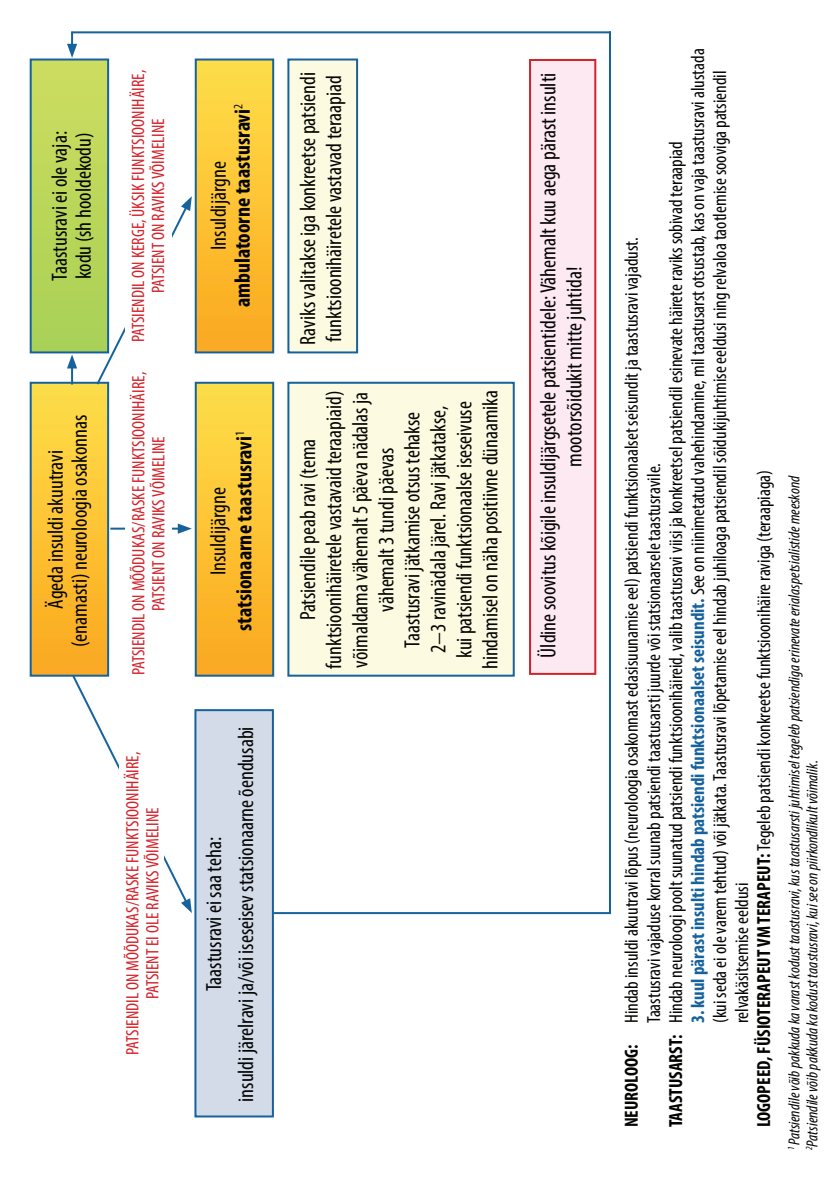
<style>
.page{position:relative;width:840px;height:1191px;background:#fff}
.page>*{position:absolute;margin:0;border:0;box-sizing:border-box;transform-origin:0 0}
.t1{font:condensed 22px/26px "Myriad Pro";color:#040503;text-align:center}
.t2{font:700 condensed 22px/26px "Myriad Pro";color:#040503;text-align:center}
.t3{font:condensed 19px "Myriad Pro";color:#040503}
.t4{font:condensed 18px/20px "Myriad Pro";color:#d3222a;text-align:center}
.t5{font:italic condensed 16px/18px "Myriad Pro";color:#040503}
.s1{font-weight:400}
.s2{font-weight:700;color:#16629c}
.s3{font-weight:700}
</style>
<div class="page">
<div style="left:195px;top:710px;width:78px;height:406px;background:#d3dbe9"></div>
<div style="left:194px;top:709px;width:80px;height:408px;border:2px solid #16629c"></div>
<div style="left:31px;top:383px;width:77px;height:292px;background:linear-gradient(to bottom,#fede49,#fba81f)"></div>
<div style="left:30px;top:382px;width:79px;height:294px;border:2px solid #16629c"></div>
<div style="left:31px;top:60px;width:77px;height:292px;background:linear-gradient(to bottom,#cddd60,#a8d056)"></div>
<div style="left:30px;top:59px;width:79px;height:294px;border:2px solid #16629c"></div>
<div style="left:196px;top:383px;width:77px;height:292px;background:linear-gradient(to bottom,#fede49,#fba81f)"></div>
<div style="left:195px;top:382px;width:79px;height:294px;border:2px solid #16629c"></div>
<div style="left:288px;top:383px;width:225px;height:292px;background:#fcfbe1"></div>
<div style="left:287px;top:382px;width:227px;height:294px;border:2px solid #16629c"></div>
<div style="left:288px;top:60px;width:69px;height:292px;background:#fcfbe1"></div>
<div style="left:287px;top:59px;width:71px;height:294px;border:2px solid #16629c"></div>
<div style="left:196px;top:60px;width:77px;height:292px;background:linear-gradient(to bottom,#fede49,#fba81f)"></div>
<div style="left:195px;top:59px;width:79px;height:294px;border:2px solid #16629c"></div>
<div style="left:529px;top:60px;width:66px;height:614px;background:#fce9f1"></div>
<div style="left:528px;top:59px;width:68px;height:616px;border:2px solid #d3222a"></div>
<svg style="left:70px;top:672px;width:122px;height:241px"></svg>
<svg style="left:95px;top:196px;width:97px;height:191px"></svg>
<div style="left:119px;top:712px;width:44px;height:382px;background:#fff"></div>
<hr style="left:110px;top:527px;width:71px;height:2px;background:#16629c">
<svg style="left:178px;top:523px;width:14px;height:11px"></svg>
<svg style="left:67px;top:354px;width:10px;height:30px"></svg>
<div style="left:125px;top:369px;width:47px;height:309px;background:#fff"></div>
<div style="left:125px;top:57px;width:46px;height:298px;background:#fff"></div>
<hr style="left:273px;top:912px;width:337px;height:2px;background:#16629c">
<hr style="left:71px;top:31px;width:539px;height:2px;background:#16629c">
<hr style="left:608px;top:31px;width:2px;height:882px;background:#16629c">
<svg style="left:67px;top:33px;width:10px;height:25px"></svg>
<p class="t1" style="left:47px;top:281px;width:151px;line-height:24px;text-align:left;rotate:-90deg">Taastusravi ei ole vaja: kodu (sh hooldekodu)</p>
<p class="t1" style="left:43px;top:647px;width:234px;line-height:24px;rotate:-90deg">Ägeda insuldi akuutravi (enamasti) neuroloogia osakonnas</p>
<p class="t4" style="left:128px;top:342px;width:274px;rotate:-90deg">PATSIENDIL ON KERGE, ÜKSIK FUNKTSIOONIHÄIRE,<br>PATSIENT ON RAVIKS VÕIMELINE</p>
<p class="t4" style="left:128px;top:675px;width:305px;rotate:-90deg">PATSIENDIL ON MÕÕDUKAS/RASKE FUNKTSIOONIHÄIRE,<br>PATSIENT ON RAVIKS VÕIMELINE</p>
<p class="t4" style="left:122px;top:1055px;width:305px;rotate:-90deg">PATSIENDIL ON MÕÕDUKAS/RASKE FUNKTSIOONIHÄIRE,<br>PATSIENT EI OLE RAVIKS VÕIMELINE</p>
<p class="t2" style="left:206px;top:307px;width:205px;line-height:24px;rotate:-90deg"><span class="s1">Insuldijärgne<br></span>ambulatoorne taastusravi<sup>2</sup></p>
<p class="t2" style="left:204px;top:631px;width:201px;rotate:-90deg"><span class="s1">Insuldijärgne<br></span>statsionaarne taastusravi<sup>1</sup></p>
<p class="t1" style="left:197px;top:1101px;width:377px;line-height:32px;rotate:-90deg">Taastusravi ei saa teha:<br>insuldi järelravi ja/või iseseisev statsionaarne õendusabi</p>
<p class="t1" style="left:294px;top:345px;width:274px;text-align:left;rotate:-90deg">Raviks valitakse iga konkreetse patsiendi funktsioonihäiretele vastavad teraapiad</p>
<p class="t1" style="left:294px;top:669px;width:280px;rotate:-90deg">Patsiendile peab ravi (tema funktsioonihäiretele vastavaid teraapiaid) võimaldama vähemalt 5 päeva nädalas ja vähemalt 3 tundi päevas<br>Taastusravi jätkamise otsus tehakse<br>2−3 ravinädala järel. Ravi jätkatakse,<br>kui patsiendi funktsionaalse iseseivuse hindamisel on näha positiivne dünaamika</p>
<p class="t1" style="left:534px;top:657px;width:586px;rotate:-90deg">Üldine soovitus kõigile insuldijärgsetele patsientidele: Vähemalt kuu aega pärast insulti mootorsõidukit mitte juhtida!</p>
<p class="t3" style="left:686px;top:1023px;width:976px;rotate:-90deg"><span class="s2">3. kuul pärast insulti hindab patsiendi funktsionaalset seisundit.</span> See on niinimetatud vahehindamine, mil taastusarst otsustab, kas on vaja taastusravi alustada</p>
<p class="t3" style="left:708px;top:1023px;width:954px;rotate:-90deg">(kui seda ei ole varem tehtud) või jätkata. Taastusravi lõpetamise eel hindab juhiloaga patsiendil sõidukijuhtimise eeldusi ning relvaloa taotlemise sooviga patsiendil</p>
<p class="t3" style="left:664px;top:1127px;width:988px;rotate:-90deg"><span class="s3">TAASTUSARST:</span> Hindab neuroloogi poolt suunatud patsiendi funktsioonihäireid, valib taastusravi viisi ja konkreetsel patsiendil esinevate häirete raviks sobivad teraapiad</p>
<p class="t3" style="left:620px;top:1127px;width:891px;rotate:-90deg"><span class="s3">NEUROLOOG:</span> Hindab insuldi akuutravi lõpus (neuroloogia osakonnast edasisuunamise eel) patsiendi funktsionaalset seisundit ja taastusravi vajadust.</p>
<p class="t3" style="left:642px;top:1023px;width:561px;rotate:-90deg">Taastusravi vajaduse korral suunab patsiendi taastusarsti juurde või statsionaarsele taastusravile.</p>
<p class="t3" style="left:752px;top:1127px;width:659px;rotate:-90deg"><span class="s3">LOGOPEED, FÜSIOTERAPEUT VM TERAPEUT:</span> Tegeleb patsiendi konkreetse funktsioonihäire raviga (teraapiaga)</p>
<p class="t5" style="left:784px;top:1150px;width:676px;rotate:-90deg"><sup>1</sup> Patsiendile võib pakkuda ka varast kodust taastusravi, kus taastusarsti juhtimisel tegeleb patsiendiga erinevate erialaspetsialistide meeskond<br><sup>2</sup>Patsiendile võib pakkuda ka kodust taastusravi, kui see on piirkondlikult võimalik.</p>
<p class="t3" style="left:730px;top:1023px;width:142px;rotate:-90deg">relvakäsitsemise eeldusi</p>
</div>
